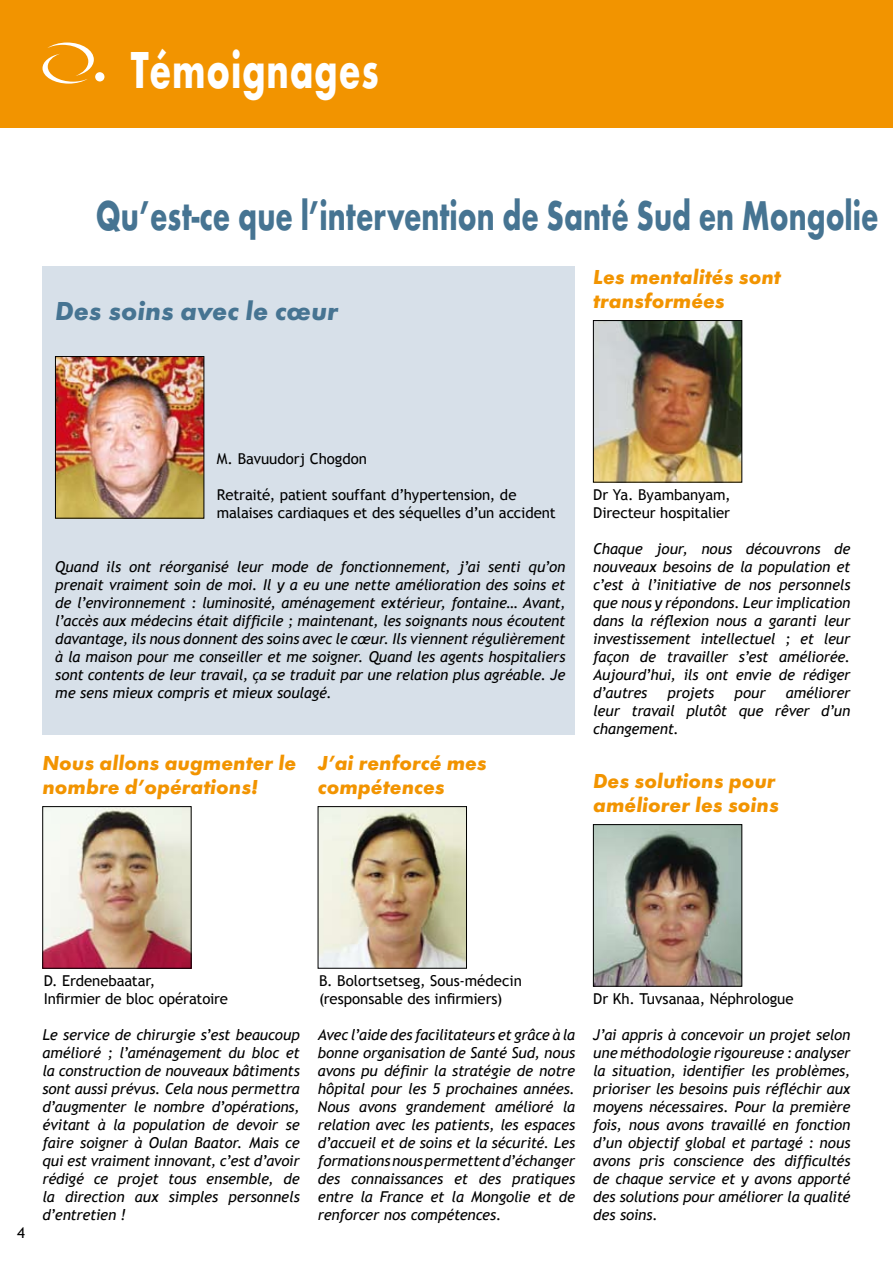
<style>
.page{position:relative;width:893px;height:1263px;background:#fff}
.page>*{position:absolute;margin:0;border:0;box-sizing:border-box;transform-origin:0 0}
.t1{font:700 54px "Futura T";letter-spacing:.02em;color:#fff;scale:.71 1}
.t2{font:700 43.2px "Futura T";color:#467492;scale:.71 1}
.t3{font:italic 700 27px "Futura T";color:#467492}
.t4{font:italic 700 21px/24px "Futura T";color:#f29400}
.t5{font:italic 15px/18px "Trebuchet MS";letter-spacing:-.01em;color:#000;text-align:justify}
.t6{font:15px/18px "Trebuchet MS";letter-spacing:-.005em;color:#000}
</style>
<div class="page">
<div style="left:0;top:0;width:893px;height:128px;background:#f29400"></div>
<div style="left:95px;top:72px;width:9px;height:9px;background:#fff;border-radius:50%"></div>
<svg style="left:43px;top:43px;width:51px;height:41px"></svg>
<div style="left:43px;top:266px;width:532px;height:468px;background:#d7e0e9"></div>
<img style="left:320px;top:808px;width:145px;height:158px">
<div style="left:318px;top:806px;width:149px;height:162px;border:1px solid #000"></div>
<img style="left:595px;top:322px;width:145px;height:158px">
<div style="left:593px;top:320px;width:149px;height:162px;border:1px solid #000"></div>
<img style="left:595px;top:826px;width:145px;height:158px">
<div style="left:593px;top:824px;width:149px;height:162px;border:1px solid #000"></div>
<img style="left:45px;top:808px;width:144px;height:158px">
<img style="left:57px;top:358px;width:145px;height:158px">
<div style="left:55px;top:356px;width:149px;height:162px;border:1px solid #000"></div>
<h1 class="t1" style="left:131px;top:38px;width:351px">Témoignages</h1>
<h2 class="t2" style="left:96px;top:190px;width:1104px">Qu’est-ce que l’intervention de Santé Sud en Mongolie</h2>
<h3 class="t3" style="left:55px;top:296px;width:284px">Des soins avec le cœur</h3>
<h3 class="t4" style="left:593px;top:265px;width:189px">Les mentalités sont transformées</h3>
<p class="t6" style="left:217px;top:450px;width:152px">M. Bavuudorj Chogdon</p>
<p class="t6" style="left:217px;top:486px;width:340px">Retraité, patient souffant d’hypertension, de malaises cardiaques et des séquelles d’un accident</p>
<p class="t5" style="left:55px;top:558px;width:512px">Quand ils ont réorganisé leur mode de fonctionnement, j’ai senti qu’on prenait vraiment soin de moi. Il y a eu une nette amélioration des soins et de l’environnement : luminosité, aménagement extérieur, fontaine… Avant, l’accès aux médecins était difficile ; maintenant, les soignants nous écoutent davantage, ils nous donnent des soins avec le cœur. Ils viennent régulièrement à la maison pour me conseiller et me soigner. Quand les agents hospitaliers sont contents de leur travail, ça se traduit par une relation plus agréable. Je me sens mieux compris et mieux soulagé.</p>
<h3 class="t4" style="left:43px;top:751px;width:255px">Nous allons augmenter le nombre d’opérations!</h3>
<h3 class="t4" style="left:318px;top:751px;width:170px">J’ai renforcé mes compétences</h3>
<p class="t6" style="left:593px;top:486px;width:139px">Dr Ya. Byambanyam,<br>Directeur hospitalier</p>
<p class="t5" style="left:593px;top:540px;width:259px">Chaque jour, nous découvrons de nouveaux besoins de la population et c’est à l’initiative de nos personnels que nous y répondons. Leur implication dans la réflexion nous a garanti leur investissement intellectuel ; et leur façon de travailler s’est améliorée.<br>Aujourd’hui, ils ont envie de rédiger d’autres</p>
<p class="t5" style="left:593px;top:684px;width:259px;text-indent:193px">améliorer leur travail plutôt que rêver d’un changement.</p>
<p class="t5" style="left:668px;top:684px;width:48px">projets</p>
<p class="t5" style="left:735px;top:684px;width:33px">pour</p>
<h3 class="t4" style="left:593px;top:769px;width:187px">Des solutions pour améliorer les soins</h3>
<p class="t6" style="left:17px;top:1224px;width:9px">4</p>
<p class="t6" style="left:44px;top:972px;width:186px">D. Erdenebaatar,<br>Infirmier de bloc opératoire</p>
<p class="t5" style="left:43px;top:1026px;width:259px">Le service de chirurgie s’est beaucoup amélioré ; l’aménagement du bloc et la construction de nouveaux bâtiments sont aussi prévus. Cela nous permettra d’augmenter le nombre d’opérations, évitant à la population de devoir se faire soigner à Oulan Baator. Mais ce qui est vraiment innovant, c’est d’avoir rédigé ce projet tous ensemble, de la direction aux simples personnels d’entretien !</p>
<p class="t6" style="left:319px;top:972px;width:204px">B. Bolortsetseg, Sous-médecin (responsable des infirmiers)</p>
<p class="t6" style="left:593px;top:990px;width:202px">Dr Kh. Tuvsanaa, Néphrologue</p>
<p class="t5" style="left:318px;top:1026px;width:259px">Avec l’aide des facilitateurs et grâce à la bonne organisation de Santé Sud, nous avons pu définir la stratégie de notre hôpital pour les 5 prochaines années.<br>Nous avons grandement amélioré la relation avec les patients, les espaces d’accueil et de soins et la sécurité. Les formations nous permettent d’échanger des connaissances et des pratiques entre la France et la Mongolie et de renforcer nos compétences.</p>
<p class="t5" style="left:593px;top:1026px;width:259px">J’ai appris à concevoir un projet selon une méthodologie rigoureuse : analyser la situation, identifier les problèmes, prioriser les besoins puis réfléchir aux moyens nécessaires. Pour la première fois, nous avons travaillé en fonction d’un objectif global et partagé : nous avons pris conscience des difficultés de chaque service et y avons apporté des solutions pour améliorer la qualité des soins.</p>
</div>
